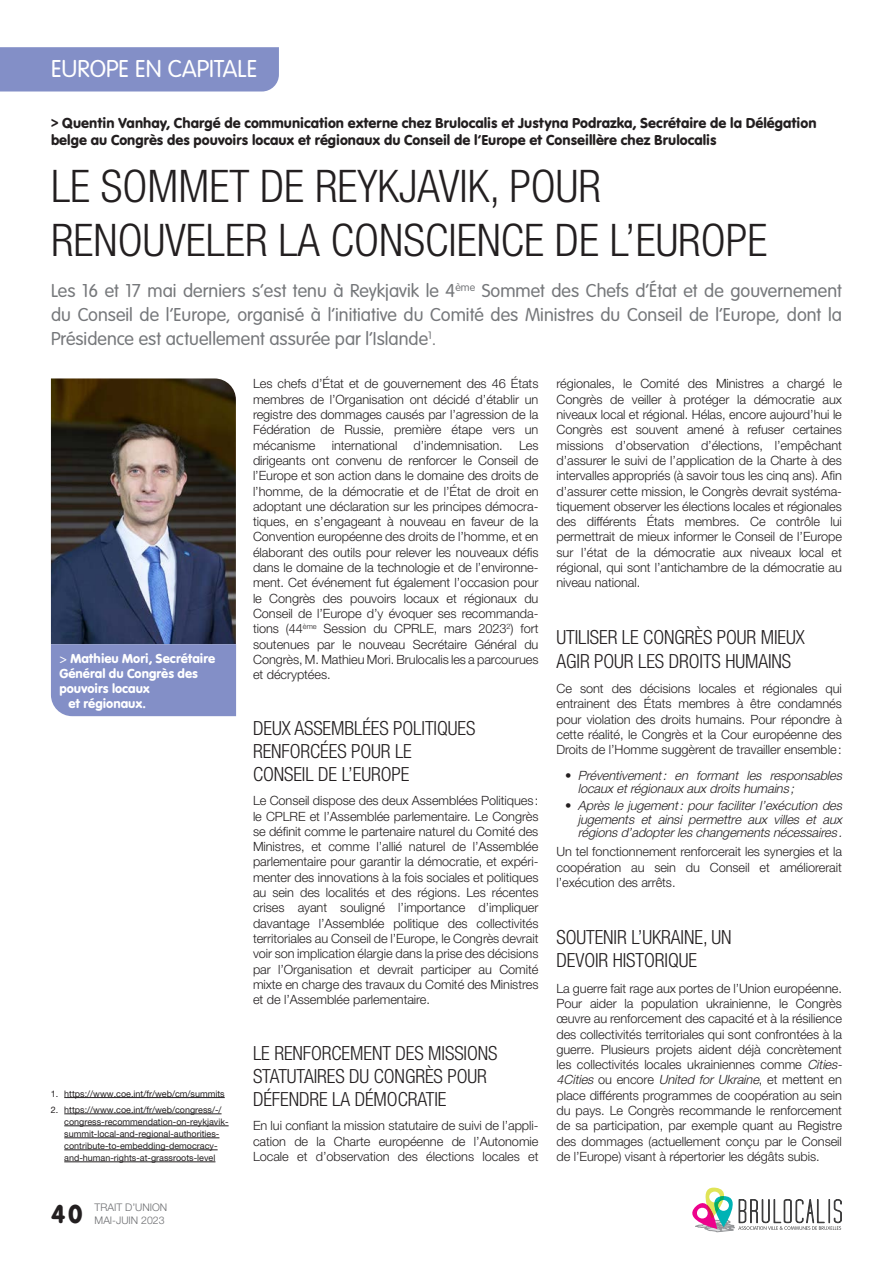
<style>
.page{position:relative;width:893px;height:1263px;background:#fff}
.page>*{position:absolute;margin:0;border:0;box-sizing:border-box;transform-origin:0 0}
.t1{font:300 condensed 45px/54px "Helvetica Neue LT Pro";color:#231f20}
.t2{font:27px "VAG Rundschrift D";color:#231f20}
.t3{font:300 25.5px "VAG Rundschrift D";color:#fff}
.t4{font:300 19.5px/24px "VAG Rundschrift D";color:#76787b;text-align:justify}
.t5{font:300 condensed 19.5px/23.4px "Helvetica Neue LT Pro";letter-spacing:-.005em;color:#231f20}
.t6{font:15px/16.5px "VAG Rundschrift D";color:#231f20}
.t7{font:13.5px "VAG Rundschrift D";color:#fff}
.t8{font:300 12.75px/15.3px "Helvetica Neue LT Pro";letter-spacing:-.005em;color:#231f20;text-align:justify}
.t9{font:italic 300 12.75px/13.5px "Helvetica Neue LT Pro";color:#231f20}
.t10{font:300 10.5px "Helvetica Neue LT Pro";color:#6c6d70}
.t11{font:9px/12px "Helvetica Neue LT Pro";color:#231f20}
.s1{font-style:normal}
.s2{font-weight:300}
.s3{font-style:italic}
</style>
<div class="page">
<hr style="left:64px;top:1097px;width:161px;height:1px;background:#231f20">
<hr style="left:64px;top:1113px;width:158px;height:1px;background:#231f20">
<hr style="left:64px;top:1125px;width:165px;height:1px;background:#231f20">
<hr style="left:64px;top:1137px;width:155px;height:1px;background:#231f20">
<hr style="left:64px;top:1149px;width:154px;height:1px;background:#231f20">
<hr style="left:64px;top:1161px;width:151px;height:1px;background:#231f20">
<img style="left:51px;top:378px;width:185px;height:266px">
<div style="left:51px;top:644px;width:185px;height:72px;background:#838fc7"></div>
<svg style="left:692px;top:1187px;width:150px;height:45px"></svg>
<div style="left:0;top:47px;width:279px;height:45px;background:#838fc7"></div>
<h3 class="t3" style="left:51px;top:54px;width:208px">EUROPE EN CAPITALE</h3>
<p class="t6" style="left:51px;top:115px;width:767px">&gt; Quentin Vanhay, Chargé de communication externe chez Brulocalis et Justyna Podrazka, Secrétaire de la Délégation belge au Congrès des pouvoirs locaux et régionaux du Conseil de l’Europe et Conseillère chez Brulocalis</p>
<h1 class="t1" style="left:51px;top:159px;width:718px">LE SOMMET DE REYKJAVIK, POUR<br>RENOUVELER LA CONSCIENCE DE L’EUROPE</h1>
<p class="t4" style="left:51px;top:279px;width:792px">Les 16 et 17 mai derniers s’est tenu à Reykjavik le 4<sup>ème</sup> Sommet des Chefs d’État et de gouvernement du Conseil de l’Europe, organisé à l’initiative du Comité des Ministres du Conseil de l’Europe, dont la Présidence est actuellement assurée par l’Islande<sup>1</sup>.</p>
<p class="t8" style="left:253px;top:376px;width:287px">Les chefs d’État et de gouvernement des 46 États membres de l’Organisation ont décidé d’établir un registre des dommages causés par l’agression de la Fédération de Russie, première étape vers un mécanisme</p>
<p class="t8" style="left:556px;top:376px;width:287px">régionales, le Comité des Ministres a chargé le Congrès de veiller à protéger la démocratie aux niveaux local et régional. Hélas, encore aujourd’hui le Congrès est souvent amené à refuser certaines missions d’observation d’élections, l’empêchant d’assurer le suivi de l’application de la Charte à des intervalles appropriés (à savoir tous les cinq ans). Afin d’assurer cette mission, le Congrès devrait systéma&shy;tiquement observer les élections locales et régionales des différents États membres. Ce contrôle lui permettrait de mieux informer le Conseil de l’Europe sur l’état de la démocratie aux niveaux local et régional, qui sont l’antichambre de la démocratie au niveau national.</p>
<h3 class="t5" style="left:556px;top:625px;width:250px">UTILISER LE CONGRÈS POUR MIEUX<br>AGIR POUR LES DROITS HUMAINS</h3>
<p class="t8" style="left:556px;top:680px;width:287px">Ce sont des décisions locales et régionales qui entrainent des États membres à être condamnés pour violation des droits humains. Pour répondre à cette réalité, le Congrès et la Cour européenne des Droits de l’Homme suggèrent de travailler ensemble:</p>
<p class="t9" style="left:578px;top:768px;width:269px;text-indent:-13px"><span class="s1">•</span> Préventivement: en formant les responsables locaux etrégionaux aux droits humains;</p>
<p class="t9" style="left:578px;top:799px;width:269px;text-align:justify;text-indent:-13px"><span class="s1">•</span> Après le jugement: pour faciliter l’exécution des jugements et ainsi permettre aux villes et aux régions d’adopterles changements nécessaires.</p>
<p class="t8" style="left:556px;top:844px;width:287px">Un tel fonctionnement renforcerait les synergies et la coopération au sein du Conseil et améliorerait l’exécution des arrêts.</p>
<p class="t8" style="left:253px;top:437px;width:287px;text-indent:266px">Les dirigeants ont convenu de renforcer le Conseil de l’Europe et son action dans le domaine des droits de l’homme, de la démocratie et de l’État de droit en adoptant une déclaration sur les principes démocra&shy;tiques, en s’engageant à nouveau en faveur de la Convention européenne des droits de l’homme, et en élaborant des outils pour relever les nouveaux défis dans le domaine de la technologie et de l’environne&shy;ment. Cet événement fut également l’occasion pour le Congrès des pouvoirs locaux et régionaux du Conseil de l’Europe d’y évoquer ses recommanda&shy;tions (44<sup>ème</sup> Session du CPRLE, mars 2023<sup>2</sup>) fort soutenues par le nouveau Secrétaire Général du Congrès, M. Mathieu Mori. Brulocalis les a parcourues et décryptées.</p>
<h3 class="t5" style="left:253px;top:716px;width:224px">DEUX ASSEMBLÉES POLITIQUES<br>RENFORCÉES POUR LE<br>CONSEIL DE L’EUROPE</h3>
<p class="t8" style="left:253px;top:793px;width:287px">Le Conseil dispose des deux Assemblées Politiques: le CPLRE et l’Assemblée parlementaire. Le Congrès se définit comme le partenaire naturel du Comité des Ministres, et comme l’allié naturel de l’Assemblée parlementaire pour garantir la démocratie, et expéri&shy;menter des innovations à la fois sociales et politiques au sein des localités et des régions. Les récentes crises ayant souligné l’importance d’impliquer davantage l’Assemblée politique des collectivités territoriales au Conseil de l’Europe, le Congrès devrait voir son implication élargie dans la prise des décisions par l’Organisation et devrait participer au Comité mixte en charge des travaux du Comité des Ministres et de l’Assemblée parlementaire.</p>
<h3 class="t5" style="left:253px;top:1041px;width:246px">LE RENFORCEMENT DES MISSIONS<br>STATUTAIRES DU CONGRÈS POUR<br>DÉFENDRE LA DÉMOCRATIE</h3>
<p class="t8" style="left:253px;top:1118px;width:287px">En lui confiant la mission statutaire de suivi de l’appli&shy;cation de la Charte européenne de l’Autonomie Locale et d’observation des élections locales et</p>
<p class="t8" style="left:332px;top:437px;width:67px">international</p>
<p class="t8" style="left:414px;top:437px;width:91px">d’indemnisation.</p>
<p class="t7" style="left:59px;top:650px;width:157px"><span class="s2">&gt;</span> Mathieu Mori, Secrétaire</p>
<p class="t7" style="left:59px;top:665px;width:140px">Général du Congrès des</p>
<p class="t7" style="left:59px;top:680px;width:92px">pouvoirs locaux</p>
<p class="t7" style="left:68px;top:695px;width:79px">et régionaux.</p>
<h3 class="t5" style="left:556px;top:925px;width:177px">SOUTENIR L’UKRAINE, UN<br>DEVOIR HISTORIQUE</h3>
<p class="t8" style="left:556px;top:980px;width:290px;text-align:left">La guerre fait rage aux portes de l’Union européenne.<br>Pour aider la population ukrainienne, le Congrès œuvre au renforcement des capacité et à la résilience des collectivités territoriales qui sont confrontées à la guerre. Plusieurs projets aident déjà concrètement les collectivités locales ukrainiennes comme <span class="s3">Cities-4Cities</span> o u e n c o r e <span class="s3">United for Ukraine</span>, e t m e t t e n t e n place différents programmes de coopération au sein du pays. Le Congrès recommande le renforcement de sa participation, par exemple quant au Registre des dommages (actuellement conçu par le Conseil de l’Europe) visant à répertorier les dégâts subis.</p>
<p class="t11" style="left:51px;top:1087px;width:175px">1. https://www.coe.int/fr/web/cm/summits</p>
<p class="t11" style="left:64px;top:1103px;width:166px;text-indent:-14px">2. https://www.coe.int/fr/web/congress/-/ congress-recommendation-on-reykjavik&shy;summit-local-and-regional-authorities&shy;contribute-to-embedding-democracy&shy;and-human-rights-at-grassroots-level</p>
<p class="t10" style="left:95px;top:1201px;width:74px">TRAIT D’UNION</p>
<h2 class="t2" style="left:51px;top:1198px;width:34px">40</h2>
<p class="t10" style="left:95px;top:1213px;width:33px">Mai-Juin</p>
<p class="t10" style="left:141px;top:1213px;width:25px">2023</p>
</div>
